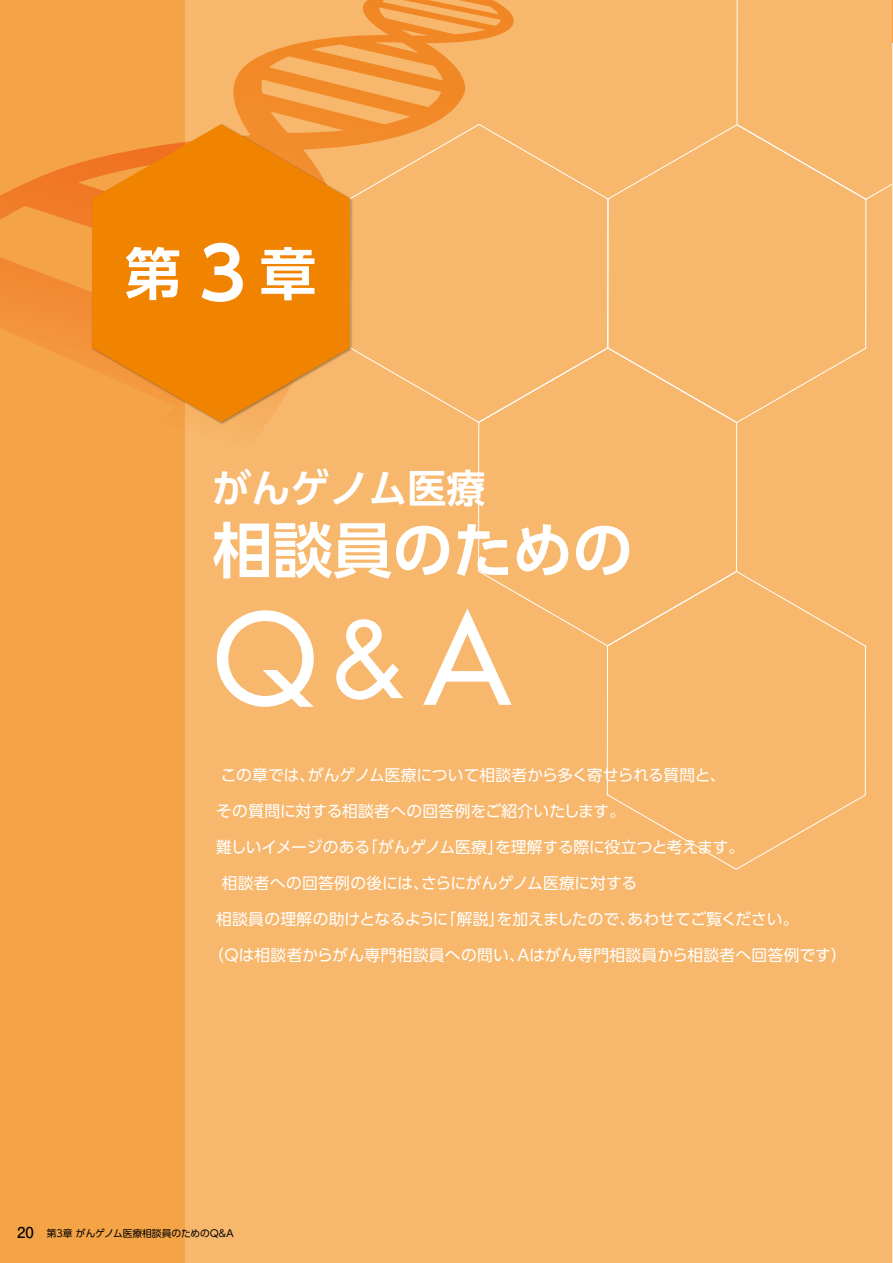
<style>
.page{position:relative;width:893px;height:1263px;background:#f7b76c}
.page>*{position:absolute;margin:0;border:0;box-sizing:border-box;transform-origin:0 0}
.t1{font:500 122.7px "Futura Std";color:#fff}
.t2{font:700 60px "UD Shin Go Pro De";color:#fff}
.t3{font:700 56.25px "UD Shin Go Pro De";color:#fff}
.t4{font:700 39px "UD Shin Go Pro De";color:#fff}
.t5{font:15.75px "UD Shin Go Pro";letter-spacing:.005em;color:#fff}
.t6{font:9.75px "UD Shin Go Pro";letter-spacing:-.005em;color:#000}
.s1{font-size:71.25px}
.s2{font-size:102.3px}
.s3{font-family:"Futo Go B101 Pro";font-weight:700;font-size:15px}
</style>
<div class="page">
<div style="left:0;top:0;width:184px;height:1263px;background:#f5a347"></div>
<svg style="left:0;top:0;width:514px;height:495px"></svg>
<svg style="left:354px;top:124px;width:253px;height:299px"></svg>
<svg style="left:478px;top:347px;width:259px;height:299px"></svg>
<svg style="left:607px;top:124px;width:259px;height:299px"></svg>
<svg style="left:607px;top:571px;width:259px;height:299px"></svg>
<svg style="left:737px;top:0;width:156px;height:200px"></svg>
<img style="left:90px;top:122px;width:264px;height:304px">
<svg style="left:92px;top:124px;width:258px;height:298px;fill:#f08300"></svg>
<h3 class="t3" style="left:125px;top:228px;width:193px">第<span class="s1">3</span>章</h3>
<h3 class="t4" style="left:213px;top:457px;width:275px">がんゲノム医療</h3>
<h2 class="t2" style="left:213px;top:501px;width:422px">相談員のための</h2>
<h1 class="t1" style="left:214px;top:583px;width:297px">Q<span class="s2">&amp;</span>A</h1>
<p class="t5" style="left:221px;top:762px;width:506px">この章では、がんゲノム医療について相談者から多く寄せられる質問と、</p>
<p class="t5" style="left:216px;top:798px;width:410px">その質問に対する相談者への回答例をご紹介いたします。</p>
<p class="t5" style="left:216px;top:834px;width:530px">難しいイメージのある「がんゲノム医療」を理解する際に役立つと考えます。</p>
<p class="t5" style="left:222px;top:870px;width:417px">相談者への回答例の後には、さらにがんゲノム医療に対する</p>
<p class="t5" style="left:216px;top:906px;width:584px">相談員の理解の助けとなるように「解説」を加えましたので、あわせてご覧ください。</p>
<p class="t5" style="left:208px;top:942px;width:640px">（Qは相談者からがん専門相談員への問い、Aはがん専門相談員から相談者へ回答例です）</p>
<p class="t6" style="left:17px;top:1225px;width:219px"><span class="s3">20</span> 第3章 がんゲノム医療相談員のためのＱ＆Ａ</p>
</div>
